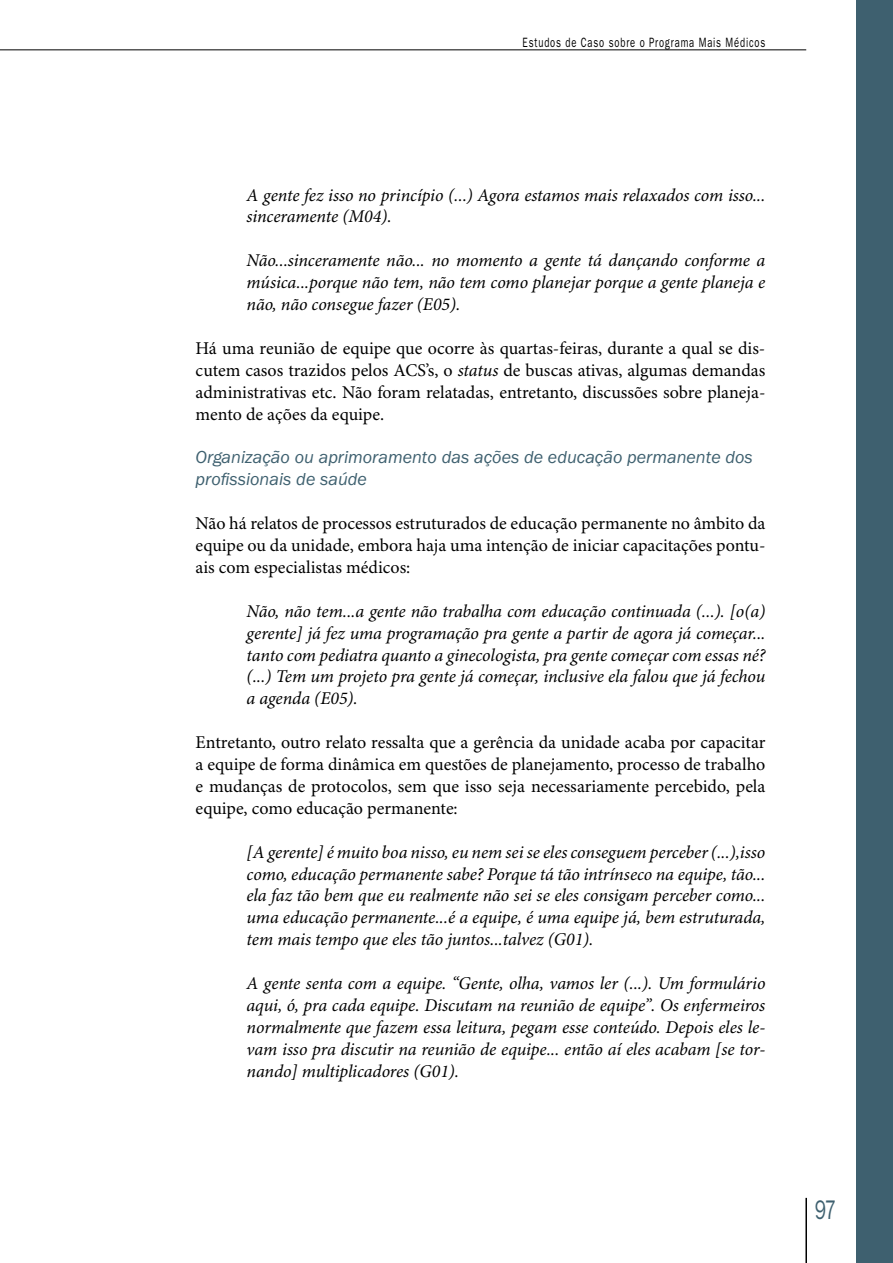
<style>
.page{position:relative;width:893px;height:1263px;background:#fff}
.page>*{position:absolute;margin:0;border:0;box-sizing:border-box;transform-origin:0 0}
.t1{font:27px "ITC Franklin Gothic Std";color:#3e606f;scale:.7 1}
.t2{font:italic 18px/21.9px "Minion Pro";letter-spacing:-.005em;color:#000;text-align:justify}
.t3{font:18px/21.9px "Minion Pro";color:#000;text-align:justify}
.t4{font:italic 18px/21.9px "ITC Franklin Gothic Std";color:#3e606f}
.t5{font:13.5px "ITC Franklin Gothic Std";letter-spacing:.09em;color:#000;scale:.7 1}
.s1{font-style:italic}
</style>
<div class="page">
<hr style="left:805px;top:1198px;width:2px;height:65px;background:#000">
<div style="left:856px;top:0;width:37px;height:1263px;background:#3e606f"></div>
<hr style="left:0;top:50px;width:806px;height:1px;background:#000">
<p class="t5" style="left:523px;top:34px;width:348px">Estudos de Caso sobre o Programa Mais Médicos</p>
<p class="t2" style="left:247px;top:185px;width:520px">A gente fez isso no princípio (...) Agora estamos mais relaxados com isso... sinceramente (M04).</p>
<p class="t2" style="left:247px;top:250px;width:520px">Não...sinceramente não... no momento a gente tá dançando conforme a música...porque não tem, não tem como planejar porque a gente planeja e não, não consegue fazer (E05).</p>
<p class="t3" style="left:196px;top:338px;width:571px">Há uma reunião de equipe que ocorre às quartas-feiras, durante a qual se dis&shy;cutem casos trazidos pelos ACS’s, o <span class="s1">status</span> de buscas ativas, algumas demandas administrativas etc. Não foram relatadas, entretanto, discussões sobre planeja&shy;mento de ações da equipe.</p>
<p class="t4" style="left:196px;top:447px;width:559px">Organização ou aprimoramento das ações de educação permanente dos profissionais de saúde</p>
<p class="t3" style="left:196px;top:513px;width:571px">Não há relatos de processos estruturados de educação permanente no âmbito da equipe ou da unidade, embora haja uma intenção de iniciar capacitações pontu&shy;ais com especialistas médicos:</p>
<p class="t2" style="left:247px;top:601px;width:520px">Não, não tem...a gente não trabalha com educação continuada (...). [o(a) gerente] já fez uma programação pra gente a partir de agora já começar... tanto com pediatra quanto a ginecologista, pra gente começar com essas né? (...) Tem um projeto pra gente já começar, inclusive ela falou que já fechou a agenda (E05).</p>
<p class="t3" style="left:196px;top:732px;width:571px">Entretanto, outro relato ressalta que a gerência da unidade acaba por capacitar a equipe de forma dinâmica em questões de planejamento, processo de trabalho e mudanças de protocolos, sem que isso seja necessariamente percebido, pela equipe, como educação permanente:</p>
<p class="t2" style="left:247px;top:842px;width:520px">[A gerente] é muito boa nisso, eu nem sei se eles conseguem perceber (...),isso como, educação permanente sabe? Porque tá tão intrínseco na equipe, tão... ela faz tão bem que eu realmente não sei se eles consigam perceber como... uma educação permanente...é a equipe, é uma equipe já, bem estruturada, tem mais tempo que eles tão juntos...talvez (G01).</p>
<p class="t2" style="left:247px;top:973px;width:520px">A gente senta com a equipe. “Gente, olha, vamos ler (...). Um formulário aqui, ó, pra cada equipe. Discutam na reunião de equipe”. Os enfermeiros normalmente que fazem essa leitura, pegam esse conteúdo. Depois eles le&shy;vam isso pra discutir na reunião de equipe... então aí eles acabam [se tor&shy;nando] multiplicadores (G01).</p>
<h1 class="t1" style="left:815px;top:1195px;width:32px">97</h1>
</div>
